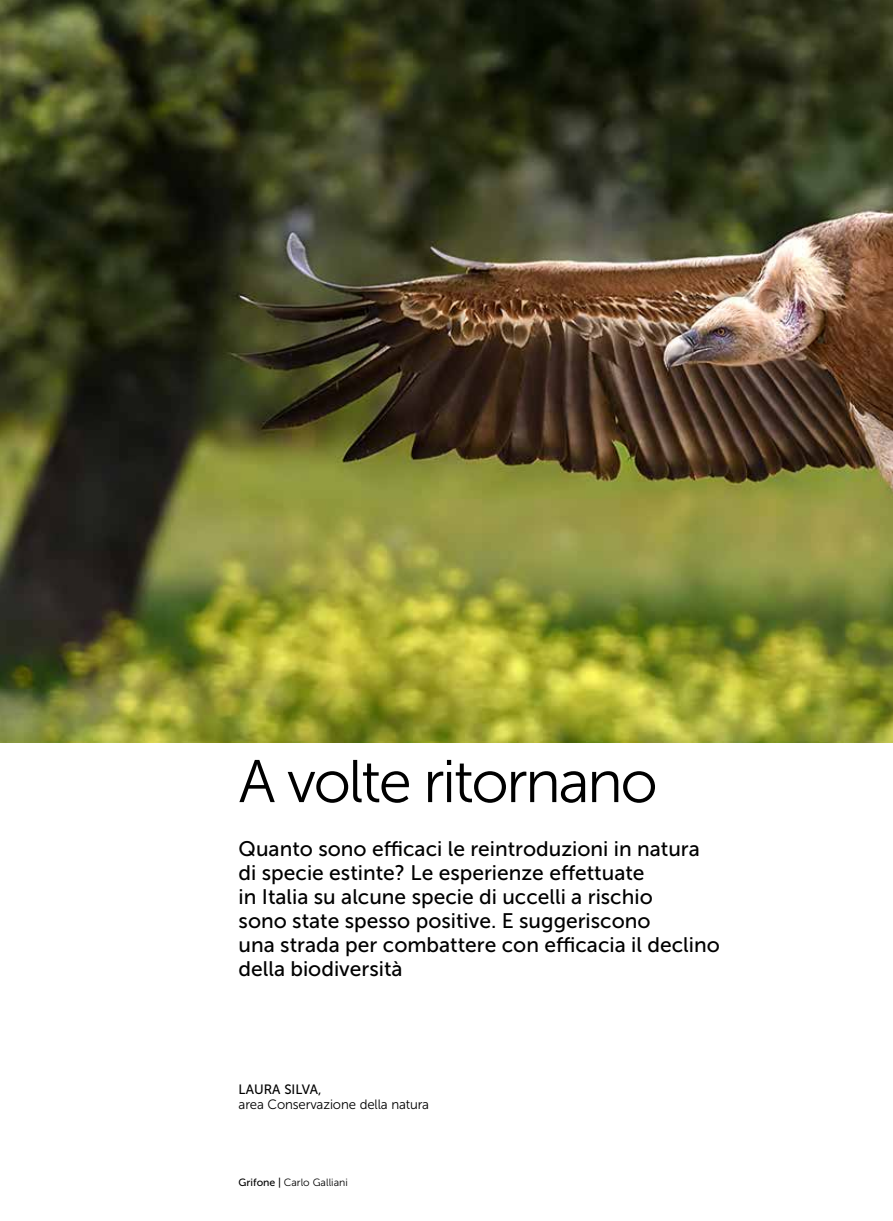
<style>
.page{position:relative;width:893px;height:1221px;background:#fff}
.page>*{position:absolute;margin:0;border:0;box-sizing:border-box;transform-origin:0 0}
.t1{font:60px "Museo Sans 300";letter-spacing:-.04em;color:#000}
.t2{font:21px/24px "Museo Sans 500";color:#000}
.t3{font:13.5px "Museo Sans 300";letter-spacing:-.01em;color:#000}
.t4{font:13.5px "Museo Sans 500";letter-spacing:.005em;color:#000}
.t5{font:10.5px "Museo Sans 300";color:#000}
.s1{font-family:"Museo Sans 500"}
</style>
<div class="page">
<img style="left:0;top:0;width:893px;height:742px">
<h1 class="t1" style="left:239px;top:749px;width:421px">A volte ritornano</h1>
<p class="t2" style="left:239px;top:836px;width:483px">Quanto sono efficaci le reintroduzioni in natura di specie estinte? Le esperienze effettuate<br>in Italia su alcune specie di uccelli a rischio<br>sono state spesso positive. E suggeriscono<br>una strada per combattere con efficacia il declino della biodiversità</p>
<p class="t4" style="left:239px;top:1081px;width:84px">LAURA SILVA,</p>
<p class="t3" style="left:239px;top:1096px;width:192px">area Conservazione della natura</p>
<p class="t5" style="left:239px;top:1176px;width:111px"><span class="s1">Grifone |</span> Carlo Galliani</p>
</div>
